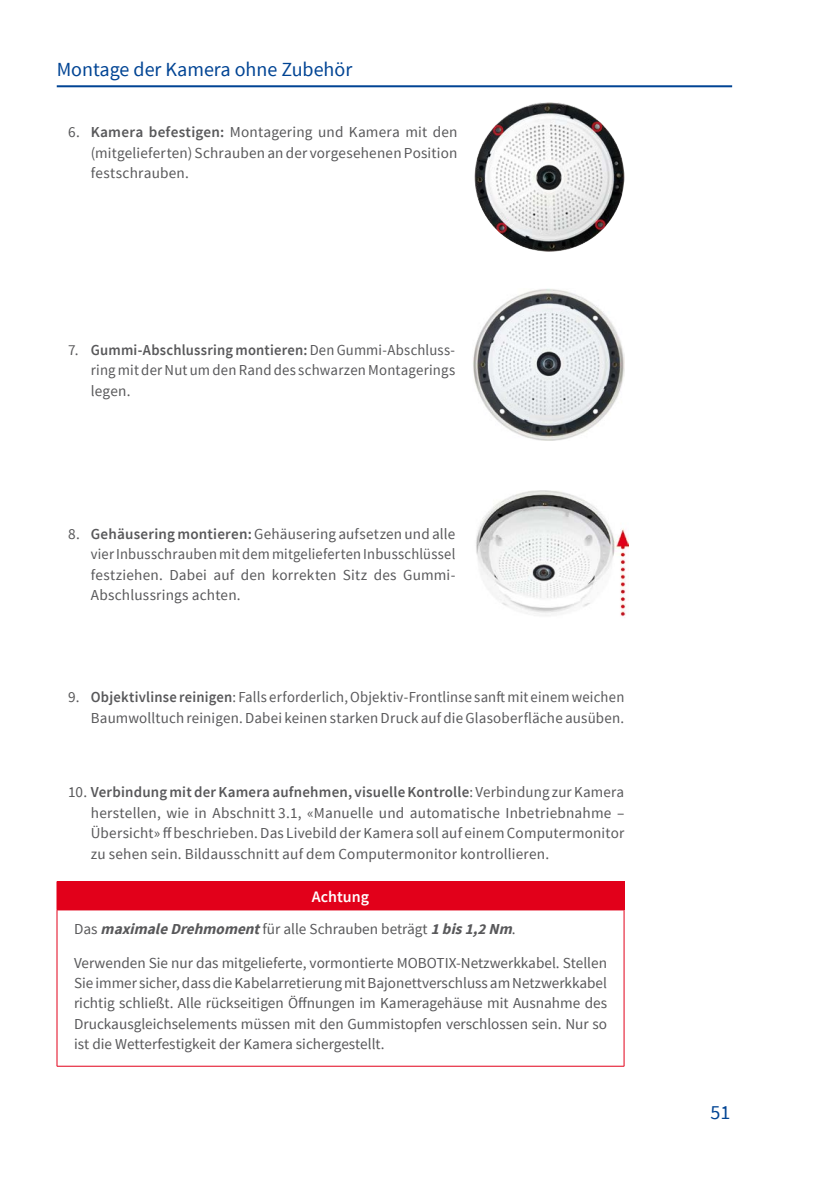
<style>
.page{position:relative;width:840px;height:1191px;background:#fff}
.page>*{position:absolute;margin:0;border:0;box-sizing:border-box;transform-origin:0 0}
.t1{font:20px "Source Sans Pro";color:#004494}
.t2{font:600 16px "Source Sans Pro";color:#fff}
.t3{font:15.2px/20.4px "Source Sans Pro";letter-spacing:.01em;color:#58585a;text-align:justify}
.s1{font-weight:600}
.s2{font-weight:700;font-style:italic}
</style>
<div class="page">
<hr style="left:57px;top:85px;width:674px;height:2px;background:#004494">
<div style="left:57px;top:881px;width:566px;height:29px;background:#e2001a"></div>
<hr style="left:57px;top:881px;width:567px;height:1px;background:#e2001a">
<svg style="left:623px;top:882px;width:1px;height:27px"></svg>
<hr style="left:57px;top:909px;width:567px;height:1px;background:#e2001a">
<hr style="left:57px;top:910px;width:1px;height:156px;background:#e2001a">
<hr style="left:623px;top:910px;width:1px;height:156px;background:#e2001a">
<hr style="left:57px;top:1065px;width:567px;height:1px;background:#e2001a">
<img style="left:473px;top:289px;width:151px;height:152px">
<img style="left:476px;top:491px;width:152px;height:126px">
<img style="left:474px;top:102px;width:150px;height:150px;border-radius:75px">
<h1 class="t1" style="left:57px;top:57px;width:297px">Montage der Kamera ohne Zubehör</h1>
<p class="t3" style="left:91px;top:122px;width:368px;text-indent:-23px">6. <span class="s1">Kamera befestigen:</span> Montagering und Kamera mit den (mitgelieferten) Schrauben an der vorgesehenen Position festschrauben.</p>
<p class="t3" style="left:91px;top:340px;width:365px;text-indent:-23px">7. <span class="s1">Gummi-Abschlussring montieren:</span> Den Gummi-Abschluss&shy;ring mit der Nut um den Rand des schwarzen Montagerings legen.</p>
<p class="t3" style="left:91px;top:524px;width:366px;text-indent:-23px">8. <span class="s1">Gehäusering montieren:</span> Gehäusering aufsetzen und alle vierInbusschrauben mit dem mitgelieferten Inbusschlüssel festziehen. Dabei auf den korrekten Sitz des Gummi-Abschlussrings achten.</p>
<p class="t3" style="left:68px;top:687px;width:557px;text-align:right">9. <span class="s1">Objektivlinse reinigen</span>: Falls erforderlich,Objektiv-Frontlinse sanft mit einem weichen<br>Baumwolltuch reinigen.Dabei keinen starkenDruck auf dieGlasoberfläche ausüben.</p>
<p class="t3" style="left:91px;top:782px;width:534px;text-indent:-23px">10. <span class="s1">Verbindung mit der Kamera aufnehmen, visuelle Kontrolle</span>: Verbindung zur Kamera herstellen, wie in Abschnitt 3.1, «Manuelle und automatische Inbetriebnahme – Übersicht» ffbeschrieben.Das Livebild der Kamera soll auf einem Computermonitor zu sehen sein. Bildausschnitt auf dem Computermonitor kontrollieren.</p>
<p class="t2" style="left:312px;top:886px;width:59px">Achtung</p>
<p class="t3" style="left:74px;top:918px;width:443px">Das <span class="s2">maximaleDrehmoment</span>für alle Schrauben beträgt <span class="s2">1bis1,2Nm</span>.</p>
<p class="t3" style="left:74px;top:952px;width:534px">Verwenden Sie nur das mitgelieferte, vormontierte MOBOTIX-Netzwerkkabel. Stellen Sie immer sicher, dass die Kabelarretierung mit Bajonettverschluss am Netzwerkkabel richtig schließt. Alle rückseitigen Öffnungen im Kameragehäuse mit Ausnahme des Druckausgleichselements müssen mit den Gummistopfen verschlossen sein. Nur so ist die Wetterfestigkeit der Kamera sichergestellt.</p>
<h1 class="t1" style="left:710px;top:1099px;width:21px">51</h1>
</div>
